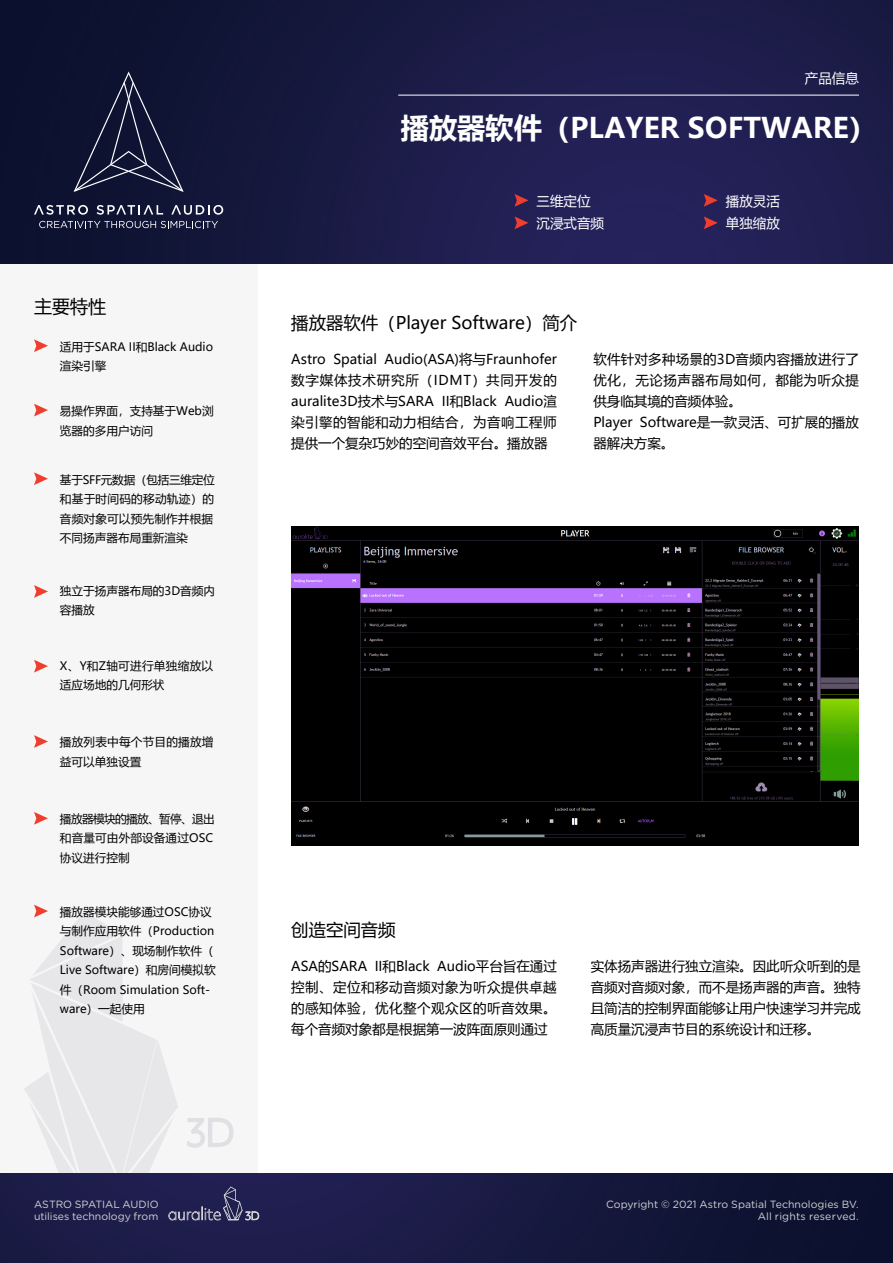
<style>
.page{position:relative;width:893px;height:1263px;background:#fff}
.page>*{position:absolute;margin:0;border:0;box-sizing:border-box;transform-origin:0 0}
.t1{font:700 28.2px "Microsoft Ya Hei";color:#fff}
.t2{font:18px "Microsoft Ya Hei";color:#000}
.t3{font:17.4px "Microsoft Ya Hei";color:#000}
.t4{font:13.5px/21px "Microsoft Ya Hei";color:#000;text-align:justify}
.t5{font:13.5px/22.5px "Microsoft Ya Hei";color:#fff}
.t6{font:11.55px/19.5px "Microsoft Ya Hei";color:#000}
.t7{font:11.55px/19.5px "Microsoft Ya Hei";letter-spacing:.025em;color:#000}
.t8{font:10.5px/12px "Gotham Rounded";color:#d1d3d4;text-align:right}
</style>
<div class="page">
<div style="left:0;top:264px;width:257px;height:910px;background:#f6f6f6"></div>
<svg style="left:34px;top:339px;width:14px;height:13px"></svg>
<svg style="left:34px;top:404px;width:14px;height:12px"></svg>
<svg style="left:34px;top:472px;width:14px;height:13px"></svg>
<svg style="left:34px;top:585px;width:14px;height:13px"></svg>
<svg style="left:34px;top:735px;width:14px;height:13px"></svg>
<img style="left:0;top:1174px;width:893px;height:89px">
<img style="left:0;top:0;width:893px;height:264px">
<svg style="left:39px;top:221px;width:179px;height:7px"></svg>
<svg style="left:74px;top:71px;width:110px;height:121px"></svg>
<svg style="left:34px;top:205px;width:54px;height:10px"></svg>
<svg style="left:97px;top:205px;width:66px;height:10px"></svg>
<svg style="left:171px;top:205px;width:52px;height:10px"></svg>
<img style="left:291px;top:527px;width:568px;height:319px">
<svg style="left:34px;top:660px;width:14px;height:12px"></svg>
<svg style="left:34px;top:812px;width:14px;height:13px"></svg>
<svg style="left:24px;top:905px;width:235px;height:316px"></svg>
<svg style="left:704px;top:194px;width:14px;height:13px"></svg>
<svg style="left:704px;top:216px;width:14px;height:13px"></svg>
<svg style="left:514px;top:194px;width:14px;height:13px"></svg>
<svg style="left:514px;top:216px;width:14px;height:13px"></svg>
<hr style="left:398px;top:95px;width:461px;height:1px;background:#fff">
<h2 class="t2" style="left:34px;top:294px;width:73px">主要特性</h2>
<p class="t6" style="left:60px;top:336px;width:155px">适用于SARA II和Black Audio渲染引擎</p>
<p class="t6" style="left:60px;top:401px;width:155px">易操作界面，支持基于Web浏览器的多用户访问</p>
<p class="t6" style="left:60px;top:469px;width:156px">基于SFF元数据（包括三维定位和基于时间码的移动轨迹）的音频对象可以预先制作并根据不同扬声器布局重新渲染</p>
<p class="t6" style="left:60px;top:581px;width:157px">独立于扬声器布局的3D音频内容播放</p>
<p class="t7" style="left:60px;top:655px;width:155px">X、Y和Z轴可进行单独缩放以适应场地的几何形状</p>
<p class="t6" style="left:60px;top:732px;width:155px">播放列表中每个节目的播放增益可以单独设置</p>
<p class="t6" style="left:60px;top:809px;width:156px">播放器模块的播放、暂停、退出和音量可由外部设备通过OSC协议进行控制</p>
<p class="t6" style="left:60px;top:901px;width:157px">播放器模块能够通过OSC协议与制作应用软件（Production<br>Software）、现场制作软件（<br>Live Software）和房间模拟软件（Room Simulation Soft&shy;ware）一起使用</p>
<p class="t8" style="left:34px;top:1198px;width:126px;text-align:left">ASTRO SPATIAL AUDIO utilises technology from</p>
<p class="t5" style="left:805px;top:66px;width:55px">产品信息</p>
<h1 class="t1" style="left:401px;top:108px;width:477px">播放器软件（PLAYER SOFTWARE）</h1>
<p class="t5" style="left:536px;top:189px;width:69px">三维定位沉浸式音频</p>
<p class="t3" style="left:291px;top:311px;width:287px">播放器软件（Player Software）简介</p>
<p class="t5" style="left:726px;top:189px;width:56px">播放灵活单独缩放</p>
<p class="t4" style="left:291px;top:348px;width:267px">Astro Spatial Audio(ASA)将与Fraunhofer数字媒体技术研究所（IDMT）共同开发的auralite3D技术与SARA II和Black Audio渲染引擎的智能和动力相结合，为音响工程师提供一个复杂巧妙的空间音效平台。播放器</p>
<p class="t4" style="left:593px;top:348px;width:267px;text-align:left">软件针对多种场景的3D音频内容播放进行了优化，无论扬声器布局如何，都能为听众提供身临其境的音频体验。<br>Player Software是一款灵活、可扩展的播放器解决方案。</p>
<p class="t3" style="left:291px;top:917px;width:106px">创造空间音频</p>
<p class="t4" style="left:291px;top:955px;width:267px">ASA的SARA II和Black Audio平台旨在通过控制、定位和移动音频对象为听众提供卓越的感知体验，优化整个观众区的听音效果。每个音频对象都是根据第一波阵面原则通过</p>
<p class="t4" style="left:591px;top:955px;width:271px">实体扬声器进行独立渲染。因此听众听到的是音频对音频对象，而不是扬声器的声音。独特且简洁的控制界面能够让用户快速学习并完成高质量沉浸声节目的系统设计和迁移。</p>
<p class="t8" style="left:606px;top:1198px;width:254px">Copyright © 2021 Astro Spatial Technologies BV.<br>All rights reserved.</p>
</div>
